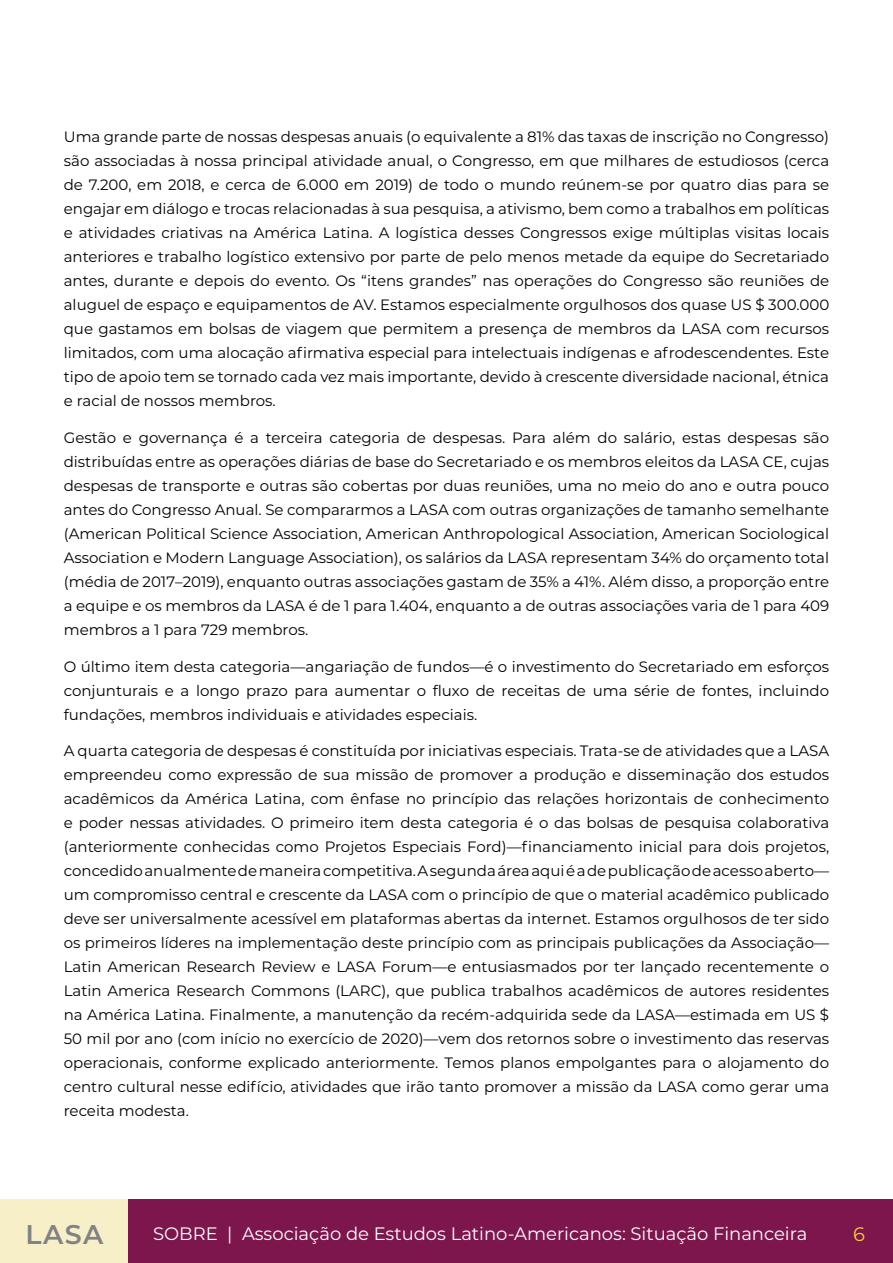
<style>
.page{position:relative;width:893px;height:1263px;background:#fff}
.page>*{position:absolute;margin:0;border:0;box-sizing:border-box;transform-origin:0 0}
.t1{font:600 27px "Montserrat";color:#808285}
.t2{font:19.5px "Montserrat";color:#f8ce34}
.t3{font:18px "Montserrat";color:#fff}
.Cuerpo_de_texto{font:15px/24px "Montserrat";color:#000;text-align:justify}
</style>
<div class="page">
<div style="left:0;top:1199px;width:129px;height:64px;background:#f6efc7"></div>
<div style="left:129px;top:1199px;width:764px;height:64px;background:#7d164c"></div>
<p class="Cuerpo_de_texto" style="left:64px;top:124px;width:767px">Uma grande parte de nossas despesas anuais (o equivalente a 81% das taxas de inscrição no Congresso) são associadas à nossa principal atividade anual, o Congresso, em que milhares de estudiosos (cerca de 7.200, em 2018, e cerca de 6.000 em 2019) de todo o mundo reúnem-se por quatro dias para se engajar em diálogo e trocas relacionadas à sua pesquisa, a ativismo, bem como a trabalhos em políticas e atividades criativas na América Latina. A logística desses Congressos exige múltiplas visitas locais anteriores e trabalho logístico extensivo por parte de pelo menos metade da equipe do Secretariado antes, durante e depois do evento. Os “itens grandes” nas operações do Congresso são reuniões de aluguel de espaço e equipamentos de AV. Estamos especialmente orgulhosos dos quase US $ 300.000 que gastamos em bolsas de viagem que permitem a presença de membros da LASA com recursos limitados, com uma alocação afirmativa especial para intelectuais indígenas e afrodescendentes. Este tipo de apoio tem se tornado cada vez mais importante, devido à crescente diversidade nacional, étnica e racial de nossos membros.</p>
<p class="Cuerpo_de_texto" style="left:64px;top:425px;width:767px">Gestão e governança é a terceira categoria de despesas. Para além do salário, estas despesas são distribuídas entre as operações diárias de base do Secretariado e os membros eleitos da LASA CE, cujas despesas de transporte e outras são cobertas por duas reuniões, uma no meio do ano e outra pouco antes do Congresso Anual. Se compararmos a LASA com outras organizações de tamanho semelhante (American Political Science Association, American Anthropological Association, American Sociological Association e Modern Language Association), os salários da LASA representam 34% do orçamento total (média de 2017–2019), enquanto outras associações gastam de 35% a 41%. Além disso, a proporção entre a equipe e os membros da LASA é de 1 para 1.404, enquanto a de outras associações varia de 1 para 409 membros a 1 para 729 membros.</p>
<p class="Cuerpo_de_texto" style="left:64px;top:654px;width:767px">O último item desta categoria—angariação de fundos—é o investimento do Secretariado em esforços conjunturais e a longo prazo para aumentar o fluxo de receitas de uma série de fontes, incluindo fundações, membros individuais e atividades especiais.</p>
<p class="Cuerpo_de_texto" style="left:64px;top:738px;width:767px">A quarta categoria de despesas é constituída por iniciativas especiais. Trata-se de atividades que a LASA empreendeu como expressão de sua missão de promover a produção e disseminação dos estudos acadêmicos da América Latina, com ênfase no princípio das relações horizontais de conhecimento e poder nessas atividades. O primeiro item desta categoria é o das bolsas de pesquisa colaborativa (anteriormente conhecidas como Projetos Especiais Ford)—financiamento inicial para dois projetos, concedido anualmente de maneira competitiva. A segunda área aqui é a de publicação de acesso aberto— um compromisso central e crescente da LASA com o princípio de que o material acadêmico publicado deve ser universalmente acessível em plataformas abertas da internet. Estamos orgulhosos de ter sido os primeiros líderes na implementação deste princípio com as principais publicações da Associação— Latin American Research Review e LASA Forum—e entusiasmados por ter lançado recentemente o Latin America Research Commons (LARC), que publica trabalhos acadêmicos de autores residentes na América Latina. Finalmente, a manutenção da recém-adquirida sede da LASA—estimada em US $ 50 mil por ano (com início no exercício de 2020)—vem dos retornos sobre o investimento das reservas operacionais, conforme explicado anteriormente. Temos planos empolgantes para o alojamento do centro cultural nesse edifício, atividades que irão tanto promover a missão da LASA como gerar uma receita modesta.</p>
<h1 class="t1" style="left:26px;top:1215px;width:79px">LASA</h1>
<p class="t3" style="left:153px;top:1221px;width:656px">SOBRE | Associação de Estudos Latino-Americanos: Situação Financeira</p>
<h2 class="t2" style="left:853px;top:1220px;width:13px">6</h2>
</div>
